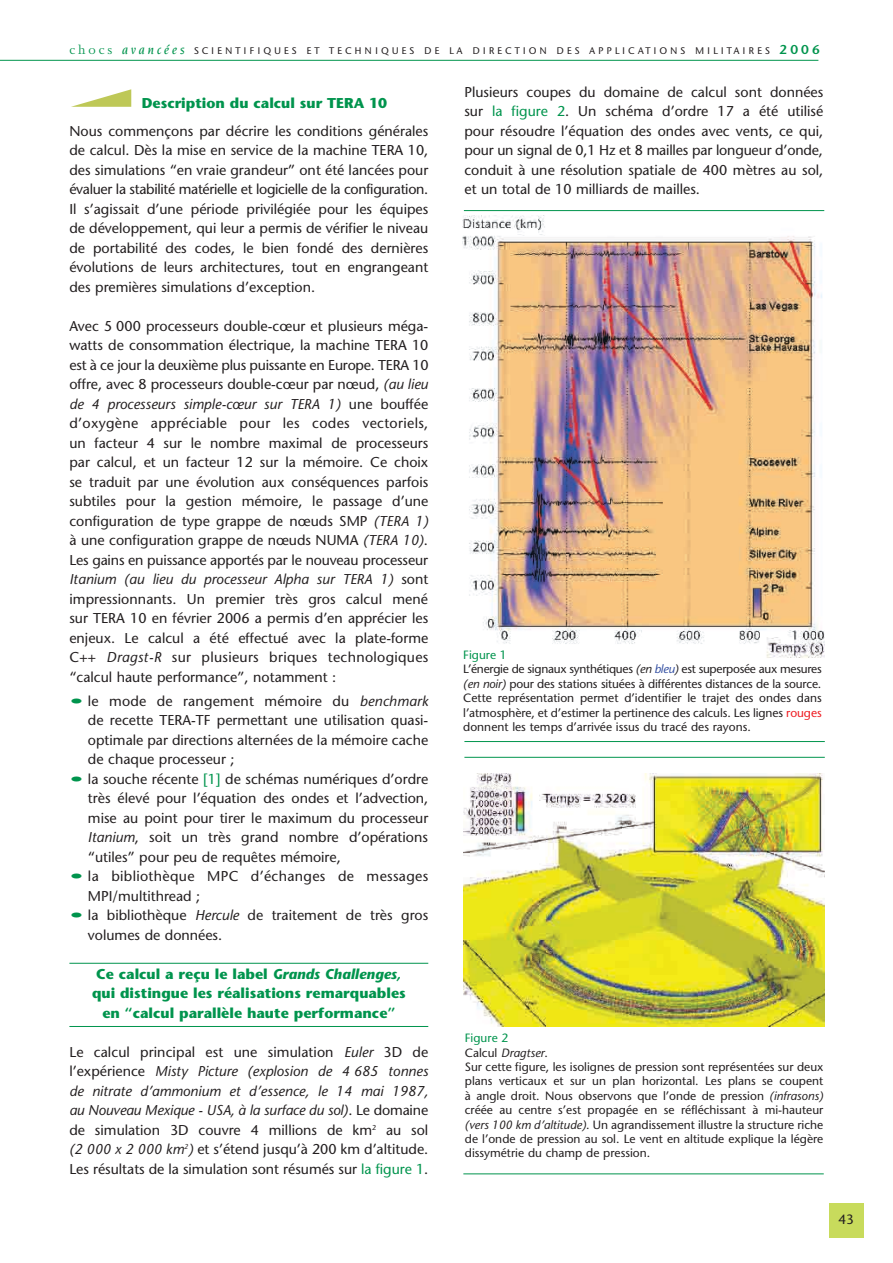
<style>
.page{position:relative;width:893px;height:1263px;background:#fff}
.page>*{position:absolute;margin:0;border:0;box-sizing:border-box;transform-origin:0 0}
.t1{font:14.25px/19.5px "Stone Sans";color:#231f20;text-align:justify}
.t2{font:700 14.25px/19.5px "Stone Sans";color:#00944d;text-align:center}
.t3{font:14.25px/19.5px "Stone Sans";letter-spacing:.025em;color:#231f20}
.t4{font:13.5px "Stone Sans";color:#231f20}
.t5{font:12px/14.4px "Stone Sans";color:#231f20}
.t6{font:10.2px "Stone Sans FO";letter-spacing:.285em;color:#231f20}
.s1{font-family:"M Joanna";font-size:14.25px;color:#00944d}
.s2{font-family:"Novarese";font-weight:500;font-style:italic;font-size:13.5px;color:#00944d}
.s3{font-family:"Stone Sans Demi FO";font-size:13.5px;color:#00944d}
.s4{font-style:italic}
.s5{color:#00944d}
.s6{font-style:italic;color:#324ea1}
.s7{color:#ee1d23}
</style>
<div class="page">
<div style="left:829px;top:1203px;width:34px;height:34px;background:#c8db5c"></div>
<hr style="left:69px;top:963px;width:359px;height:1px;background:#00944d">
<hr style="left:69px;top:1026px;width:359px;height:1px;background:#00944d">
<svg style="left:71px;top:89px;width:60px;height:18px"></svg>
<img style="left:463px;top:773px;width:362px;height:253px">
<img style="left:463px;top:215px;width:361px;height:443px">
<hr style="left:464px;top:210px;width:360px;height:1px;background:#00944d">
<hr style="left:464px;top:757px;width:361px;height:1px;background:#00944d">
<hr style="left:464px;top:741px;width:361px;height:1px;background:#00944d">
<hr style="left:0;top:60px;width:818px;height:1px;background:#00944d">
<hr style="left:463px;top:1173px;width:361px;height:1px;background:#00944d">
<p class="t6" style="left:69px;top:47px;width:752px"><span class="s1">chocs</span> <span class="s2">avancées</span> SCIENTIFIQUES ET TECHNIQUES DE LA DIRECTION DES APPLICATIONS MILITAIRES <span class="s3">2006</span></p>
<p class="t2" style="left:142px;top:95px;width:247px">Description du calcul sur TERA 10</p>
<p class="t1" style="left:69px;top:123px;width:360px">Nous commençons par décrire les conditions générales de calcul. Dès la mise en service de la machine TERA 10, des simulations “en vraie grandeur” ont été lancées pour évaluer la stabilité matérielle et logicielle de la configuration.<br>Il s’agissait d’une période privilégiée pour les équipes de développement, qui leur a permis de vérifier le niveau de portabilité des codes, le bien fondé des dernières évolutions de leurs architectures, tout en engrangeant des premières simulations d’exception.</p>
<p class="t1" style="left:69px;top:317px;width:361px">Avec 5 000 processeurs double-cœur et plusieurs méga&shy;watts de consommation électrique, la machine TERA 10 est à ce jour la deuxième plus puissante en Europe. TERA 10 offre, avec 8 processeurs double-cœur par nœud, <span class="s4">(au lieu de 4 processeurs simple-cœur sur TERA 1)</span> une bouffée d’oxygène appréciable pour les codes vectoriels, un facteur 4 sur le nombre maximal de processeurs par calcul, et un facteur 12 sur la mémoire. Ce choix se traduit par une évolution aux conséquences parfois subtiles pour la gestion mémoire, le passage d’une configuration de type grappe de nœuds SMP <span class="s4">(TERA 1) </span>à une configuration grappe de nœuds NUMA <span class="s4">(TERA 10)</span>.<br>Les gains en puissance apportés par le nouveau processeur <span class="s4">Itanium (au lieu du processeur Alpha sur TERA 1)</span> sont impressionnants. Un premier très gros calcul mené sur TERA 10 en février 2006 a permis d’en apprécier les enjeux. Le calcul a été effectué avec la plate-forme C++ <span class="s4">Dragst-R</span> sur plusieurs briques technologiques “calcul haute performance”, notamment :</p>
<p class="t1" style="left:88px;top:692px;width:342px;text-indent:-19px"><span class="s5">•</span> le mode de rangement mémoire du <span class="s4">benchmark </span>de recette TERA-TF permettant une utilisation quasi&shy;optimale par directions alternées de la mémoire cache de chaque processeur ;</p>
<p class="t1" style="left:88px;top:770px;width:342px;text-indent:-19px"><span class="s5">•</span> la souche récente <span class="s5">[1]</span> de schémas numériques d’ordre très élevé pour l’équation des ondes et l’advection, mise au point pour tirer le maximum du processeur <span class="s4">Itanium</span>, soit un très grand nombre d’opérations “utiles” pour peu de requêtes mémoire,</p>
<p class="t3" style="left:88px;top:868px;width:342px;text-indent:-19px"><span class="s5">•</span> la bibliothèque MPC d’échanges de messages<br>MPI/multithread ;</p>
<p class="t1" style="left:88px;top:907px;width:342px;text-indent:-19px"><span class="s5">•</span> la bibliothèque <span class="s4">Hercule</span> de traitement de très gros volumes de données.</p>
<p class="t2" style="left:92px;top:965px;width:315px">Ce calcul a reçu le label <span class="s4">Grands Challenges, </span>qui distingue les réalisations remarquables en “calcul parallèle haute performance”</p>
<p class="t1" style="left:69px;top:1043px;width:360px">Le calcul principal est une simulation <span class="s4">Euler</span> 3D de l’expérience <span class="s4">Misty Picture (explosion de 4 685 tonnes de nitrate d’ammonium et d’essence, le 14 mai 1987, au Nouveau Mexique - USA, à la surface du sol)</span>. Le domaine de simulation 3D couvre 4 millions de km<sup>2</sup> au sol <span class="s4">(2 000 x 2 000 km</span><sup>2</sup><span class="s4">)</span> et s’étend jusqu’à 200 km d’altitude.<br>Les résultats de la simulation sont résumés sur <span class="s5">la figure 1</span>.</p>
<p class="t1" style="left:464px;top:84px;width:360px">Plusieurs coupes du domaine de calcul sont données sur <span class="s5">la figure 2</span>. Un schéma d’ordre 17 a été utilisé pour résoudre l’équation des ondes avec vents, ce qui, pour un signal de 0,1 Hz et 8 mailles par longueur d’onde, conduit à une résolution spatiale de 400 mètres au sol, et un total de 10 milliards de mailles.</p>
<p class="t5" style="left:463px;top:649px;width:360px"><span class="s5">Figure 1<br></span>L’énergie de signaux synthétiques <span class="s4">(en</span> <span class="s6">bleu</span><span class="s4">)</span> est superposée aux mesures <span class="s4">(en noir)</span> pour des stations situées à différentes distances de la source.<br>Cette représentation permet d’identifier le trajet des ondes dans l’atmosphère, et d’estimer la pertinence des calculs. Les lignes <span class="s7">rouges </span>donnent les temps d’arrivée issus du tracé des rayons.</p>
<p class="t5" style="left:465px;top:1032px;width:360px"><span class="s5">Figure 2<br></span>Calcul <span class="s4">Dragtser</span>.<br>Sur cette figure, les isolignes de pression sont représentées sur deux plans verticaux et sur un plan horizontal. Les plans se coupent à angle droit. Nous observons que l’onde de pression <span class="s4">(infrasons) </span>créée au centre s’est propagée en se réfléchissant à mi-hauteur <span class="s4">(vers 100 km d’altitude)</span>. Un agrandissement illustre la structure riche de l’onde de pression au sol. Le vent en altitude explique la légère dissymétrie du champ de pression.</p>
<p class="t4" style="left:838px;top:1213px;width:17px">43</p>
</div>
